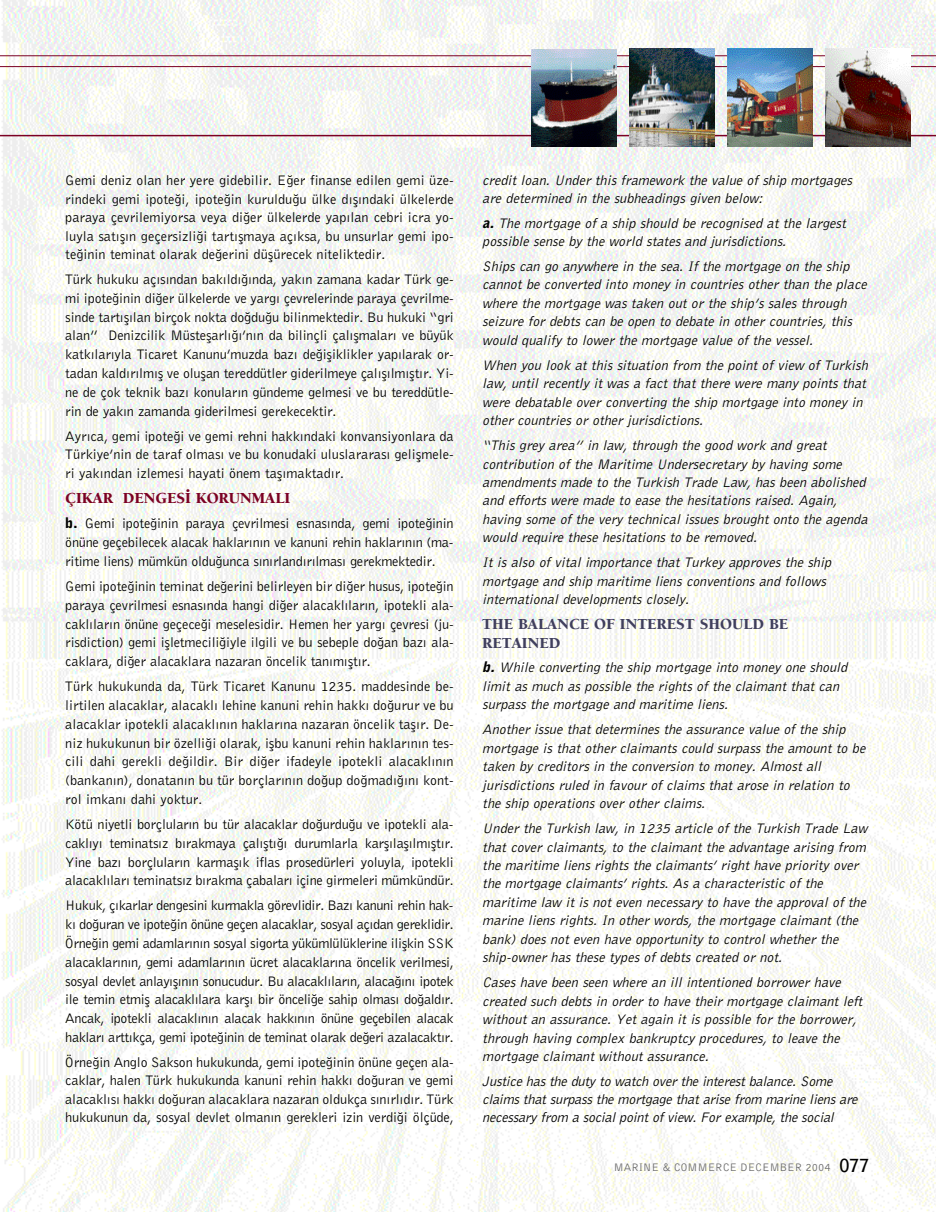
<style>
.page{position:relative;width:936px;height:1212px;background:#fff}
.page>*{position:absolute;margin:0;border:0;box-sizing:border-box;transform-origin:0 0}
.t1{font:15.75px/18.5px "Berkeley T Black";color:#403f5d}
.t2{font:15.75px "Berkeley T Black";color:#7b0123}
.t3{font:14.25px/18.8px "Bell Gothic BT Roman Ti";letter-spacing:-.01em;color:#000;text-align:justify}
.t4{font:14.25px/18.5px "Bell Gothic BT Elek Italic Ti";color:#000}
.t5{font:11.25px "Bell Gothic BT Roman Ti";color:#666}
.s1{font-family:"Bell Gothic BT Black Ti"}
.s2{font-family:"Bell Gothic BT Black Elekt Italic Ti"}
.s3{font-family:"Bell Gothic BT Bold Ti";font-size:18px;color:#000}
</style>
<div class="page">
<img style="left:0;top:0;width:935px;height:1212px">
<hr style="left:0;top:55px;width:935px;height:1px;background:#7b0123">
<hr style="left:0;top:66px;width:935px;height:1px;background:#7b0123">
<hr style="left:0;top:135px;width:935px;height:1px;background:#7b0123">
<img style="left:629px;top:49px;width:85px;height:98px">
<img style="left:531px;top:49px;width:86px;height:98px">
<img style="left:727px;top:49px;width:85px;height:98px">
<img style="left:825px;top:49px;width:85px;height:98px">
<p class="t3" style="left:65px;top:171px;width:390px">Gemi deniz olan her yere gidebilir. E¤er finanse edilen gemi üze&shy;rindeki gemi ipote¤i, ipote¤in kuruldu¤u ülke d›fl›ndaki ülkelerde paraya çevrilemiyorsa veya di¤er ülkelerde yap›lan cebri icra yo&shy;luyla sat›fl›n geçersizli¤i tart›flmaya aç›ksa, bu unsurlar gemi ipo&shy;te¤inin teminat olarak de¤erini düflürecek niteliktedir.</p>
<p class="t3" style="left:65px;top:270px;width:390px">Türk hukuku aç›s›ndan bak›ld›¤›nda, yak›n zamana kadar Türk ge&shy;mi ipote¤inin di¤er ülkelerde ve yarg› çevrelerinde paraya çevrilme&shy;sinde tart›fl›lan birçok nokta do¤du¤u bilinmektedir. Bu hukuki “gri alan” Denizcilik Müsteflarl›¤›’n›n da bilinçli çal›flmalar› ve büyük katk›lar›yla Ticaret Kanunu’muzda baz› de¤ifliklikler yap›larak or&shy;tadan kald›r›lm›fl ve oluflan tereddütler giderilmeye çal›fl›lm›flt›r. Yi&shy;ne de çok teknik baz› konular›n gündeme gelmesi ve bu tereddütle&shy;rin de yak›n zamanda giderilmesi gerekecektir.</p>
<p class="t3" style="left:65px;top:426px;width:390px">Ayr›ca, gemi ipote¤i ve gemi rehni hakk›ndaki konvansiyonlara da Türkiye’nin de taraf olmas› ve bu konudaki uluslararas› geliflmele&shy;ri yak›ndan izlemesi hayati önem tafl›maktad›r.</p>
<p class="t2" style="left:65px;top:486px;width:226px">ÇIKAR DENGES‹ KORUNMALI</p>
<p class="t3" style="left:65px;top:514px;width:390px"><span class="s1">b.</span> Gemi ipote¤inin paraya çevrilmesi esnas›nda, gemi ipote¤inin önüne geçebilecek alacak haklar›n›n ve kanuni rehin haklar›n›n (ma&shy;ritime liens) mümkün oldu¤unca s›n›rland›r›lmas› gerekmektedir.</p>
<p class="t3" style="left:65px;top:577px;width:390px">Gemi ipote¤inin teminat de¤erini belirleyen bir di¤er husus, ipote¤in paraya çevrilmesi esnas›nda hangi di¤er alacakl›lar›n, ipotekli ala&shy;cakl›lar›n önüne geçece¤i meselesidir. Hemen her yarg› çevresi (ju&shy;risdiction) gemi iflletmecili¤iyle ilgili ve bu sebeple do¤an baz› ala&shy;caklara, di¤er alacaklara nazaran öncelik tan›m›flt›r.</p>
<p class="t3" style="left:65px;top:677px;width:390px">Türk hukukunda da, Türk Ticaret Kanunu 1235. maddesinde be&shy;lirtilen alacaklar, alacakl› lehine kanuni rehin hakk› do¤urur ve bu alacaklar ipotekli alacakl›n›n haklar›na nazaran öncelik tafl›r. De&shy;niz hukukunun bir özelli¤i olarak, iflbu kanuni rehin haklar›n›n tes&shy;cili dahi gerekli de¤ildir. Bir di¤er ifadeyle ipotekli alacakl›n›n (bankan›n), donatan›n bu tür borçlar›n›n do¤up do¤mad›¤›n› kont&shy;rol imkan› dahi yoktur.</p>
<p class="t3" style="left:65px;top:814px;width:390px">Kötü niyetli borçlular›n bu tür alacaklar do¤urdu¤u ve ipotekli ala&shy;cakl›y› teminats›z b›rakmaya çal›flt›¤› durumlarla karfl›lafl›lm›flt›r.<br>Yine baz› borçlular›n karmafl›k iflas prosedürleri yoluyla, ipotekli alacakl›lar› teminats›z b›rakma çabalar› içine girmeleri mümkündür.</p>
<p class="t3" style="left:65px;top:896px;width:390px">Hukuk, ç›karlar dengesini kurmakla görevlidir. Baz› kanuni rehin hak&shy;k› do¤uran ve ipote¤in önüne geçen alacaklar, sosyal aç›dan gereklidir.<br>Örne¤in gemi adamlar›n›n sosyal sigorta yükümlülüklerine iliflkin SSK alacaklar›n›n, gemi adamlar›n›n ücret alacaklar›na öncelik verilmesi, sosyal devlet anlay›fl›n›n sonucudur. Bu alacakl›lar›n, alaca¤›n› ipotek ile temin etmifl alacakl›lara karfl› bir önceli¤e sahip olmas› do¤ald›r.<br>Ancak, ipotekli alacakl›n›n alacak hakk›n›n önüne geçebilen alacak haklar› artt›kça, gemi ipote¤inin de teminat olarak de¤eri azalacakt›r.</p>
<p class="t3" style="left:65px;top:1052px;width:390px">Örne¤in Anglo Sakson hukukunda, gemi ipote¤inin önüne geçen ala&shy;caklar, halen Türk hukukunda kanuni rehin hakk› do¤uran ve gemi alacakl›s› hakk› do¤uran alacaklara nazaran oldukça s›n›rl›d›r. Türk hukukunun da, sosyal devlet olman›n gerekleri izin verdi¤i ölçüde,</p>
<p class="t4" style="left:482px;top:171px;width:371px">credit loan. Under this framework the value of ship mortgages are determined in the subheadings given below:</p>
<p class="t4" style="left:482px;top:214px;width:365px"><span class="s2">a.</span> The mortgage of a ship should be recognised at the largest possible sense by the world states and jurisdictions.</p>
<p class="t4" style="left:482px;top:257px;width:386px">Ships can go anywhere in the sea. If the mortgage on the ship cannot be converted into money in countries other than the place where the mortgage was taken out or the ship’s sales through seizure for debts can be open to debate in other countries, this would qualify to lower the mortgage value of the vessel.</p>
<p class="t4" style="left:482px;top:355px;width:387px">When you look at this situation from the point of view of Turkish law, until recently it was a fact that there were many points that were debatable over converting the ship mortgage into money in other countries or other jurisdictions.</p>
<p class="t4" style="left:482px;top:436px;width:387px">“This grey area” in law, through the good work and great contribution of the Maritime Undersecretary by having some amendments made to the Turkish Trade Law, has been abolished and efforts were made to ease the hesitations raised. Again, having some of the very technical issues brought onto the agenda would require these hesitations to be removed.</p>
<p class="t4" style="left:482px;top:553px;width:350px">It is also of vital importance that Turkey approves the ship mortgage and ship maritime liens conventions and follows international developments closely.</p>
<p class="t1" style="left:482px;top:614px;width:307px">THE BALANCE OF INTEREST SHOULD BE<br>RETAINED</p>
<p class="t4" style="left:482px;top:658px;width:366px"><span class="s2">b.</span> While converting the ship mortgage into money one should limit as much as possible the rights of the claimant that can surpass the mortgage and maritime liens.</p>
<p class="t4" style="left:482px;top:720px;width:384px">Another issue that determines the assurance value of the ship mortgage is that other claimants could surpass the amount to be taken by creditors in the conversion to money. Almost all jurisdictions ruled in favour of claims that arose in relation to the ship operations over other claims.</p>
<p class="t4" style="left:482px;top:819px;width:386px">Under the Turkish law, in 1235 article of the Turkish Trade Law that cover claimants, to the claimant the advantage arising from the maritime liens rights the claimants’ right have priority over the mortgage claimants’ rights. As a characteristic of the maritime law it is not even necessary to have the approval of the marine liens rights. In other words, the mortgage claimant (the bank) does not even have opportunity to control whether the ship-owner has these types of debts created or not.</p>
<p class="t4" style="left:482px;top:973px;width:381px">Cases have been seen where an ill intentioned borrower have created such debts in order to have their mortgage claimant left without an assurance. Yet again it is possible for the borrower, through having complex bankruptcy procedures, to leave the mortgage claimant without assurance.</p>
<p class="t4" style="left:482px;top:1071px;width:377px">Justice has the duty to watch over the interest balance. Some claims that surpass the mortgage that arise from marine liens are necessary from a social point of view. For example, the social</p>
<p class="t5" style="left:613px;top:1161px;width:257px">MARINE &amp; COMMERCE DECEMBER 2004 <span class="s3">077</span></p>
</div>
